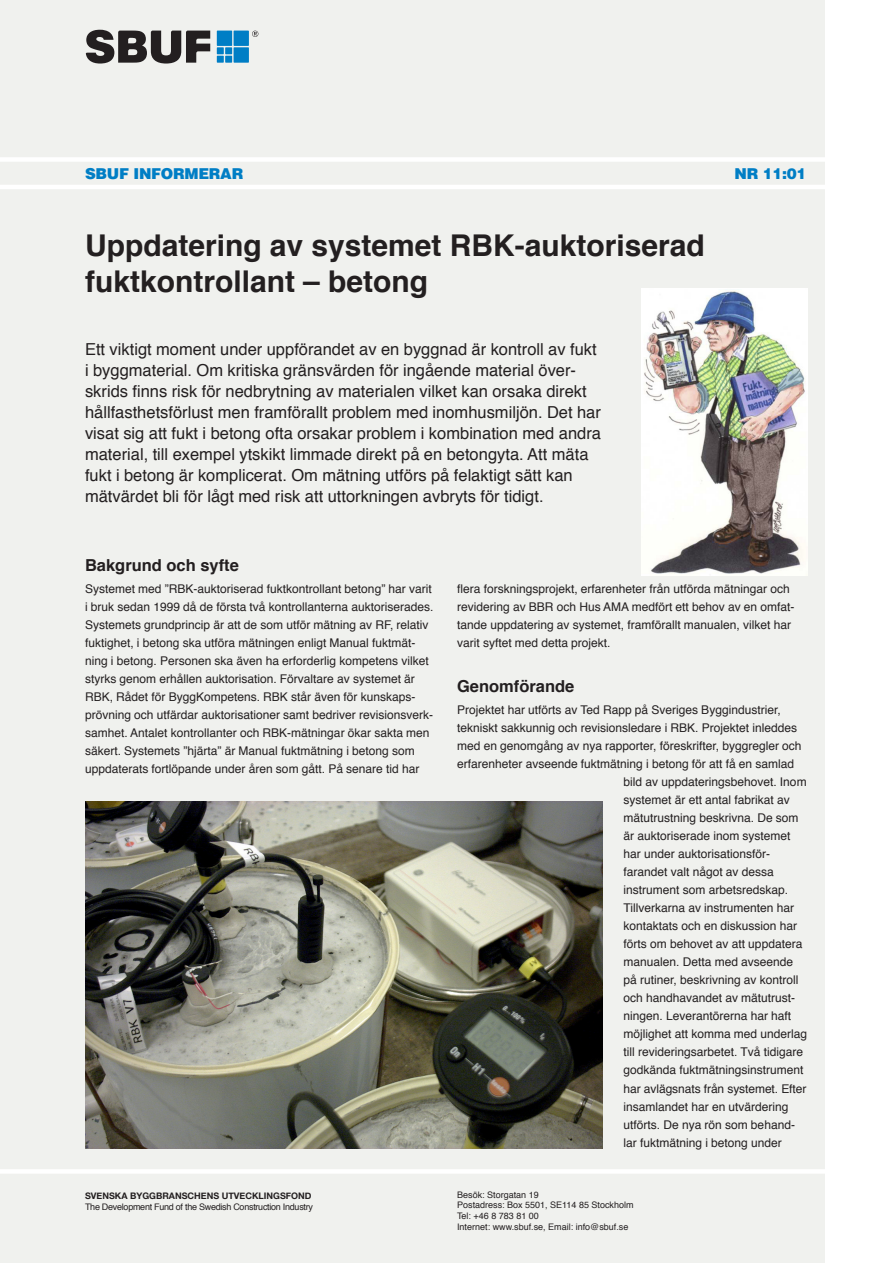
<style>
.page{position:relative;width:893px;height:1263px;background:#fff}
.page>*{position:absolute;margin:0;border:0;box-sizing:border-box;transform-origin:0 0}
.Rubrik{font:700 30px/36px "Helvetica";color:#231f20}
.Ingress{font:16.5px/21px "Helvetica";color:#231f20}
.Mellanrubbe{font:700 16.5px "Helvetica";color:#231f20}
.t1{font:900 15px "Helvetica";letter-spacing:-.02em;color:#007ec5}
.Brödtext{font:12px/18px "Helvetica";color:#231f20}
.t2{font:9px "Helvetica";color:#231f20}
.t3{font:9px "Helvetica";letter-spacing:-.03em;color:#231f20}
.t4{font:700 9px "Helvetica Neue";color:#231f20}
</style>
<div class="page">
<div style="left:0;top:0;width:825px;height:1263px;background:#f0f1ee"></div>
<svg style="left:86px;top:30px;width:124px;height:34px"></svg>
<div style="left:225px;top:47px;width:7px;height:7px;background:#007ec5"></div>
<div style="left:217px;top:47px;width:7px;height:7px;background:#007ec5"></div>
<div style="left:225px;top:56px;width:7px;height:7px;background:#007ec5"></div>
<div style="left:217px;top:56px;width:7px;height:7px;background:#007ec5"></div>
<div style="left:234px;top:47px;width:15px;height:16px;background:#007ec5"></div>
<div style="left:234px;top:31px;width:15px;height:15px;background:#007ec5"></div>
<div style="left:217px;top:31px;width:15px;height:15px;background:#007ec5"></div>
<svg style="left:252px;top:31px;width:6px;height:6px"></svg>
<div style="left:0;top:157px;width:835px;height:5px;background:#fff"></div>
<hr style="left:0;top:185px;width:835px;height:4px;background:#fff">
<div style="left:0;top:1169px;width:836px;height:5px;background:#fff"></div>
<img style="left:642px;top:288px;width:166px;height:287px">
<img style="left:85px;top:801px;width:517px;height:347px">
<p class="t1" style="left:85px;top:164px;width:160px">SBUF INFORMERAR</p>
<p class="t1" style="left:734px;top:164px;width:74px">NR 11:01</p>
<p class="Rubrik" style="left:85px;top:228px;width:621px">Uppdatering av systemet RBK-auktoriserad fuktkontrollant – betong</p>
<p class="Ingress" style="left:85px;top:340px;width:517px">Ett viktigt moment under uppförandet av en byggnad är kontroll av fukt i byggmaterial. Om kritiska gränsvärden för ingående material över&shy;skrids finns risk för nedbrytning av materialen vilket kan orsaka direkt hållfasthetsförlust men framförallt problem med inomhusmiljön. Det har visat sig att fukt i betong ofta orsakar problem i kombination med andra material, till exempel ytskikt limmade direkt på en betongyta. Att mäta fukt i betong är komplicerat. Om mätning utförs på felaktigt sätt kan mätvärdet bli för lågt med risk att uttorkningen avbryts för tidigt.</p>
<p class="Mellanrubbe" style="left:85px;top:552px;width:155px">Bakgrund och syfte</p>
<p class="Brödtext" style="left:85px;top:580px;width:350px">Systemet med ”RBK-auktoriserad fuktkontrollant betong” har varit i bruk sedan 1999 då de första två kontrollanterna auktoriserades.<br>Systemets grundprincip är att de som utför mätning av RF, relativ fuktighet, i betong ska utföra mätningen enligt Manual fuktmät&shy;ning i betong. Personen ska även ha erforderlig kompetens vilket styrks genom erhållen auktorisation. Förvaltare av systemet är RBK, Rådet för ByggKompetens. RBK står även för kunskaps&shy;prövning och utfärdar auktorisationer samt bedriver revisionsverk&shy;samhet. Antalet kontrollanter och RBK-mätningar ökar sakta men säkert. Systemets ”hjärta” är Manual fuktmätning i betong som uppdaterats fortlöpande under åren som gått. På senare tid har</p>
<p class="t4" style="left:85px;top:1191px;width:228px">SVENSKA BYGGBRANSCHENS UTVECKLINGSFOND</p>
<p class="t3" style="left:85px;top:1200px;width:229px">The Development Fund of the Swedish Construction Industry</p>
<p class="Brödtext" style="left:457px;top:580px;width:339px">flera forskningsprojekt, erfarenheter från utförda mätningar och revidering av BBR och Hus AMA medfört ett behov av en omfat&shy;tande uppdatering av systemet, framförallt manualen, vilket har varit syftet med detta projekt.</p>
<p class="Mellanrubbe" style="left:457px;top:673px;width:119px">Genomförande</p>
<p class="Brödtext" style="left:457px;top:702px;width:325px">Projektet har utförts av Ted Rapp på Sveriges Byggindustrier,</p>
<p class="Brödtext" style="left:457px;top:720px;width:341px">tekniskt sakkunnig och revisionsledare i RBK. Projektet inleddes</p>
<p class="Brödtext" style="left:457px;top:738px;width:346px">med en genomgång av nya rapporter, föreskrifter, byggregler och</p>
<p class="Brödtext" style="left:457px;top:756px;width:338px">erfarenheter avseende fuktmätning i betong för att få en samlad</p>
<p class="Brödtext" style="left:624px;top:774px;width:185px">bild av uppdateringsbehovet. Inom</p>
<p class="Brödtext" style="left:624px;top:792px;width:168px">systemet är ett antal fabrikat av</p>
<p class="Brödtext" style="left:624px;top:810px;width:176px">mätutrustning beskrivna. De som</p>
<p class="Brödtext" style="left:624px;top:828px;width:168px">är auktoriserade inom systemet</p>
<p class="Brödtext" style="left:624px;top:846px;width:148px">har under auktorisationsför-</p>
<p class="Brödtext" style="left:624px;top:864px;width:152px">farandet valt något av dessa</p>
<p class="Brödtext" style="left:624px;top:882px;width:166px">instrument som arbetsredskap.</p>
<p class="Brödtext" style="left:624px;top:900px;width:172px">Tillverkarna av instrumenten har</p>
<p class="Brödtext" style="left:624px;top:918px;width:175px">kontaktats och en diskussion har</p>
<p class="Brödtext" style="left:624px;top:936px;width:180px">förts om behovet av att uppdatera</p>
<p class="Brödtext" style="left:624px;top:954px;width:171px">manualen. Detta med avseende</p>
<p class="Brödtext" style="left:624px;top:972px;width:176px">på rutiner, beskrivning av kontroll</p>
<p class="Brödtext" style="left:624px;top:990px;width:173px">och handhavandet av mätutrust-</p>
<p class="Brödtext" style="left:624px;top:1008px;width:169px">ningen. Leverantörerna har haft</p>
<p class="Brödtext" style="left:624px;top:1026px;width:185px">möjlighet att komma med underlag</p>
<p class="Brödtext" style="left:624px;top:1044px;width:181px">till revideringsarbetet. Två tidigare</p>
<p class="Brödtext" style="left:624px;top:1062px;width:181px">godkända fuktmätningsinstrument</p>
<p class="Brödtext" style="left:624px;top:1080px;width:184px">har avlägsnats från systemet. Efter</p>
<p class="Brödtext" style="left:624px;top:1098px;width:167px">insamlandet har en utvärdering</p>
<p class="Brödtext" style="left:624px;top:1116px;width:173px">utförts. De nya rön som behand-</p>
<p class="Brödtext" style="left:624px;top:1134px;width:160px">lar fuktmätning i betong under</p>
<p class="t2" style="left:457px;top:1187px;width:83px">Besök: Storgatan 19</p>
<p class="t2" style="left:457px;top:1198px;width:178px">Postadress: Box 5501, SE114 85 Stockholm</p>
<p class="t2" style="left:457px;top:1209px;width:83px">Tel: +46 8 783 81 00</p>
<p class="t2" style="left:457px;top:1220px;width:173px">Internet: www.sbuf.se, Email: info@sbuf.se</p>
</div>
